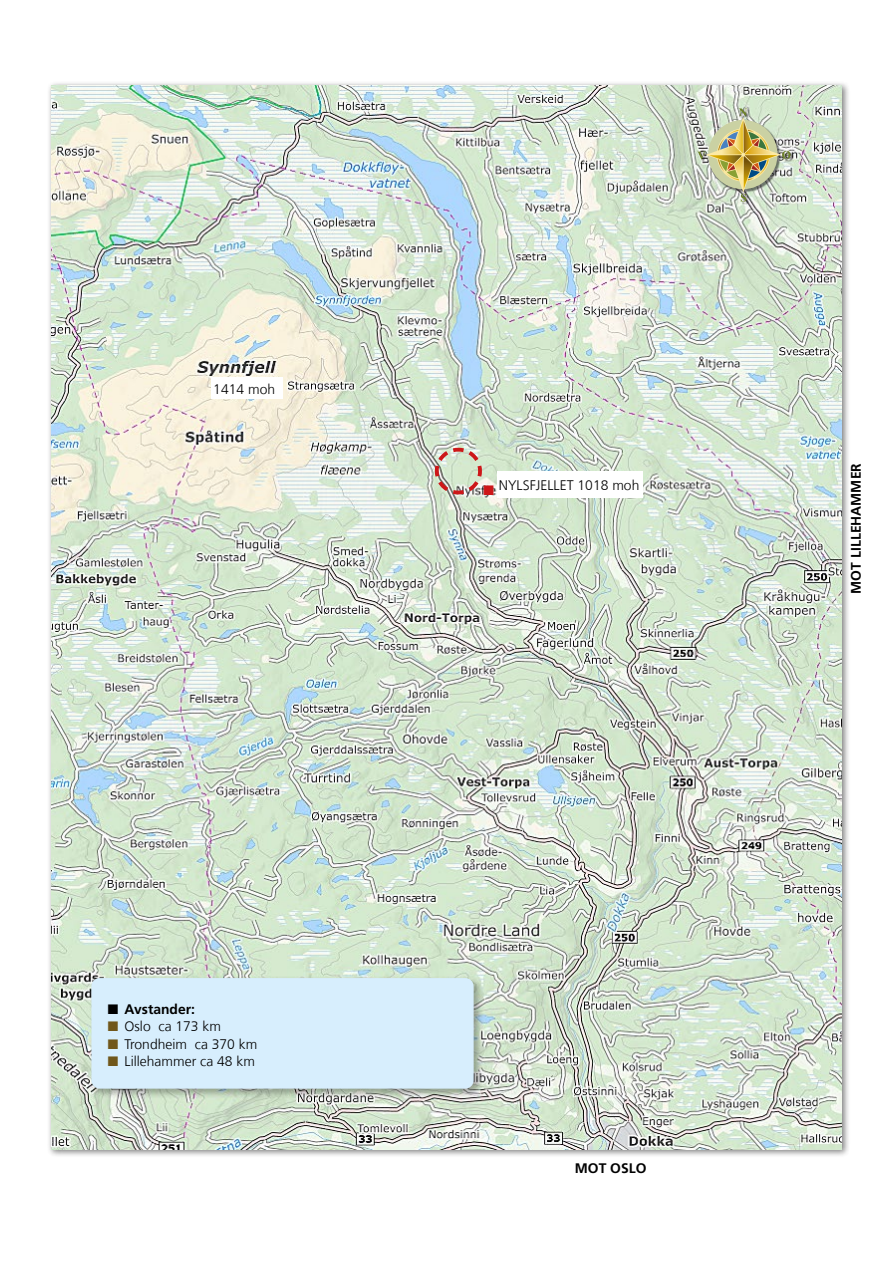
<style>
.page{position:relative;width:893px;height:1263px;background:#fff}
.page>*{position:absolute;margin:0;border:0;box-sizing:border-box;transform-origin:0 0}
.t1{font:300 13.8px "Frutiger LT Arabic 45";color:#000}
.t2{font:700 13.8px "Frutiger LT Std";color:#000}
.t3{font:13.8px "Zapf Dingbats ITC";color:#cd1719}
.s1{color:#70571b}
</style>
<div class="page">
<div style="left:46px;top:81px;width:804px;height:1077px;background:#000;opacity:.5"></div>
<img style="left:51px;top:86px;width:791px;height:1063px">
<div style="left:699px;top:110px;width:95px;height:95px;background:#000;opacity:.5"></div>
<img style="left:697px;top:108px;width:93px;height:94px">
<div style="left:89px;top:976px;width:395px;height:123px;background:#000;opacity:.3"></div>
<div style="left:91px;top:978px;width:383px;height:111px;background:#d7eefd;border-radius:8px"></div>
<svg style="left:433px;top:446px;width:51px;height:50px"></svg>
<div style="left:497px;top:471px;width:145px;height:26px;background:#fff"></div>
<div style="left:211px;top:378px;width:72px;height:21px;background:#fff"></div>
<p class="t1" style="left:213px;top:378px;width:63px">1414 moh</p>
<p class="t2" style="left:108px;top:1001px;width:89px">■ Avstander:</p>
<p class="t1" style="left:108px;top:1016px;width:115px"><span class="s1">■</span> Oslo ca 173 km</p>
<p class="t1" style="left:108px;top:1033px;width:151px"><span class="s1">■</span> Trondheim ca 370 km</p>
<p class="t1" style="left:108px;top:1051px;width:149px"><span class="s1">■</span> Lillehammer ca 48 km</p>
<p class="t1" style="left:499px;top:474px;width:142px">NYLSFJELLET 1018 moh</p>
<p class="t3" style="left:483px;top:484px;width:12px">■</p>
<p class="t2" style="left:848px;top:594px;width:132px;rotate:-90deg">MOT LILLEHAMMER</p>
<p class="t2" style="left:575px;top:1160px;width:73px">MOT OSLO</p>
</div>
